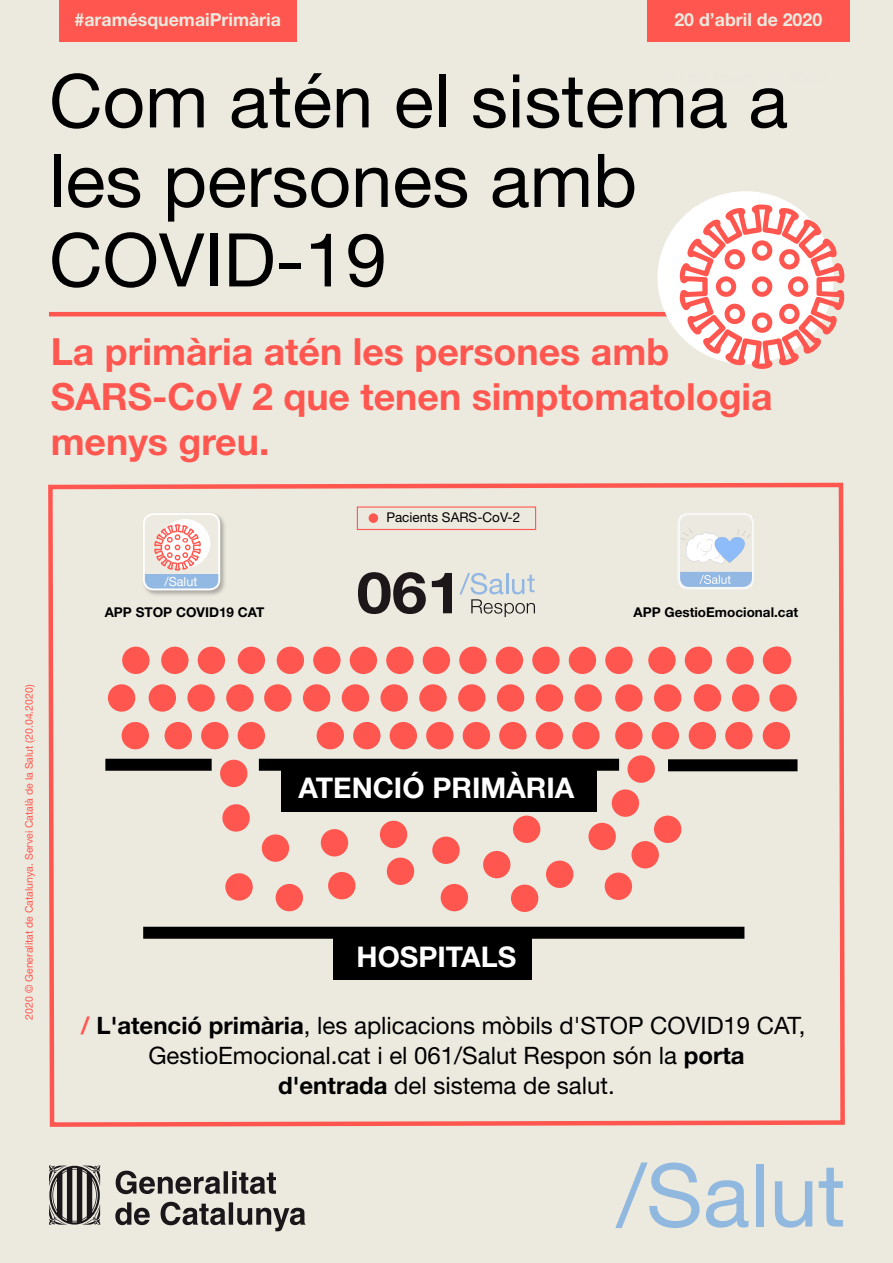
<style>
.page{position:relative;width:893px;height:1263px;background:#ece9df}
.page>*{position:absolute;margin:0;border:0;box-sizing:border-box;transform-origin:0 0}
.t1{font:87.6px "Helvetica Neue LT Std";color:#91b8de}
.t2{font:74.1px/79.5px "Helvetica Neue LT Std";color:#000}
.t3{font:700 37.5px/45px "Helvetica Neue LT Std";color:#ff574f}
.t4{font:700 28.5px "Helvetica Neue LT Std";color:#fff}
.t5{font:24px/30px "Helvetica Neue LT Std";color:#000;text-align:center}
.t6{font:700 18px "Helvetica Neue LT Std";color:#ece9df}
.t7{font:700 13.5px "Helvetica Neue LT Std";color:#000}
.t8{font:13.5px "Helvetica Neue LT Std";color:#000}
.t9{font:12.6px "Helvetica Neue LT Std";color:#fff}
.t10{font:10.5px "Helvetica Neue LT Std";color:#ff574f}
.s1{font-weight:700;color:#ff574f}
.s2{font-weight:700}
</style>
<div class="page">
<svg style="left:115px;top:1170px;width:190px;height:61px"></svg>
<svg style="left:49px;top:1165px;width:51px;height:60px"></svg>
<hr style="left:49px;top:312px;width:747px;height:4px;background:#ff574f">
<div style="left:657px;top:191px;width:177px;height:173px;background:#fff;border-radius:50%"></div>
<svg style="left:679px;top:204px;width:166px;height:165px"></svg>
<div style="left:647px;top:0;width:202px;height:42px;background:#ff574f"></div>
<div style="left:59px;top:0;width:237px;height:42px;background:#ff574f"></div>
<svg style="left:48px;top:482px;width:797px;height:645px"></svg>
<div style="left:369px;top:513px;width:9px;height:10px;background:#ff574f;border-radius:50%"></div>
<div style="left:357px;top:506px;width:179px;height:24px;border:1px solid #ff574f"></div>
<svg style="left:142px;top:512px;width:85px;height:84px"></svg>
<div style="left:144px;top:514px;width:75px;height:75px;background:#eceae1;border-radius:10px"></div>
<div style="left:144px;top:574px;width:75px;height:15px;background:#92b9e3"></div>
<div style="left:143px;top:513px;width:77px;height:77px;border:2px solid #fff;border-radius:10px"></div>
<div style="left:160px;top:519px;width:50px;height:49px;background:#fff;border-radius:50%"></div>
<svg style="left:154px;top:524px;width:47px;height:47px"></svg>
<svg style="left:358px;top:572px;width:68px;height:42px"></svg>
<svg style="left:432px;top:573px;width:20px;height:40px"></svg>
<svg style="left:459px;top:573px;width:76px;height:44px"></svg>
<svg style="left:677px;top:513px;width:77px;height:76px"></svg>
<img style="left:680px;top:516px;width:71px;height:70px">
<p class="t6" style="left:75px;top:9px;width:208px">#aramésquemaiPrimària</p>
<p class="t6" style="left:674px;top:9px;width:149px">20 d’abril de 2020</p>
<h2 class="t2" style="left:49px;top:60px;width:741px">Com atén el sistema a les persones amb<br>COVID-19</h2>
<h3 class="t3" style="left:51px;top:328px;width:724px">La primària atén les persones amb<br>SARS-CoV 2 que tenen simptomatologia menys greu.</h3>
<p class="t8" style="left:386px;top:509px;width:135px">Pacients SARS-CoV-2</p>
<p class="t9" style="left:164px;top:574px;width:34px">/Salut</p>
<p class="t7" style="left:105px;top:604px;width:161px">APP STOP COVID19 CAT</p>
<p class="t7" style="left:633px;top:604px;width:166px">APP GestioEmocional.cat</p>
<p class="t10" style="left:23px;top:1019px;width:337px;rotate:-90deg">2020 © Generalitat de Catalunya. Servei Català de la Salut (20.04.2020)</p>
<p class="t4" style="left:298px;top:770px;width:278px">ATENCIÓ PRIMÀRIA</p>
<p class="t4" style="left:357px;top:939px;width:161px">HOSPITALS</p>
<p class="t5" style="left:81px;top:1010px;width:726px"><span class="s1">/</span> <span class="s2">L'atenció primària</span>, les aplicacions mòbils d'STOP COVID19 CAT,<br>GestioEmocional.cat i el 061/Salut Respon són la <span class="s2">porta<br>d'entrada</span> del sistema de salut.</p>
<h1 class="t1" style="left:617px;top:1143px;width:230px">/Salut</h1>
</div>
